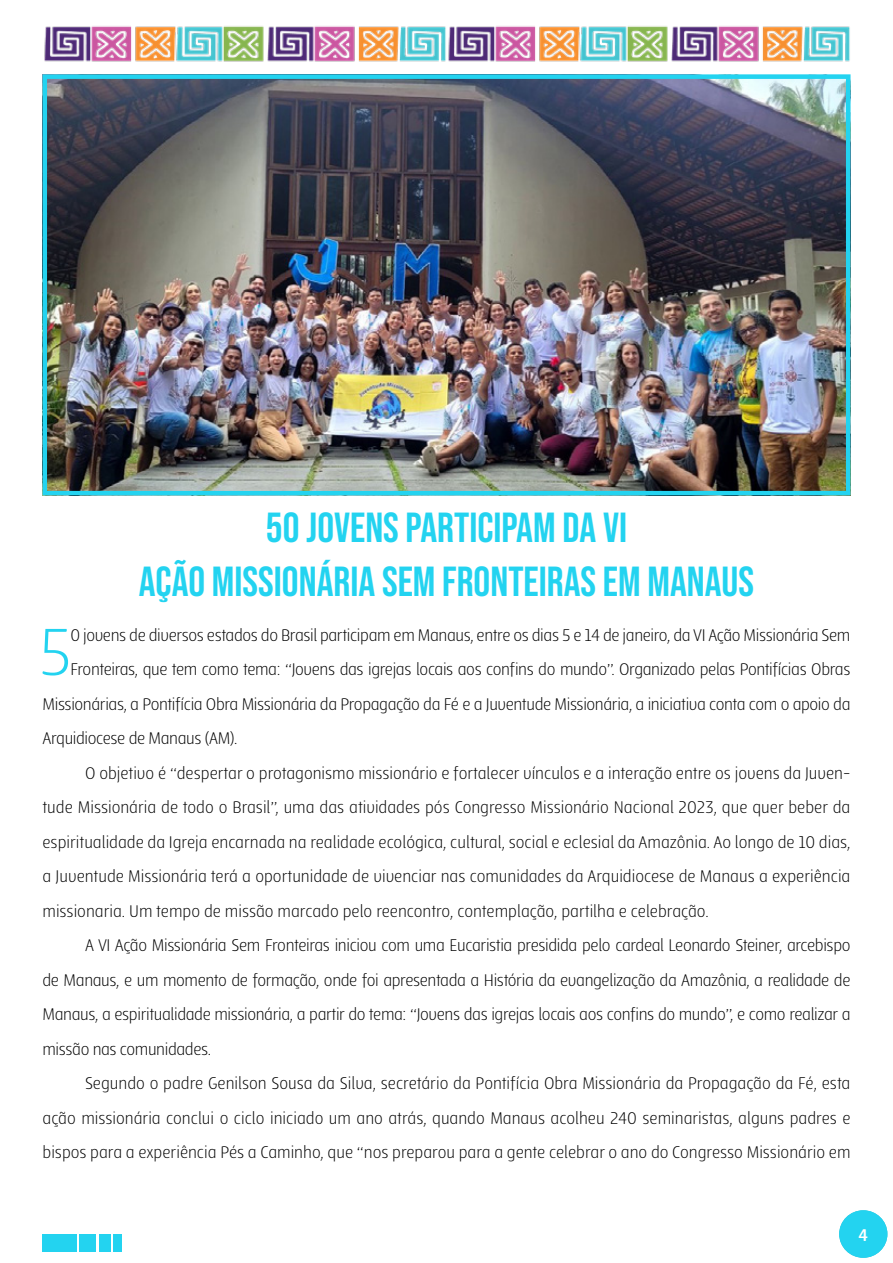
<style>
.page{position:relative;width:893px;height:1263px;background:#fff}
.page>*{position:absolute;margin:0;border:0;box-sizing:border-box;transform-origin:0 0}
.t1{font:300 70.95px "Lolita";color:#23d3f0}
.t2{font:42px/54px "Bebas Neue";color:#23d3f0;text-align:center}
.t3{font:300 18px "Lolita";letter-spacing:-.01em;color:#000}
.t4{font:700 18px "Lolita";color:#fff}
</style>
<div class="page">
<img style="left:42px;top:26px;width:344px;height:60px">
<img style="left:386px;top:26px;width:465px;height:60px">
<img style="left:48px;top:79px;width:797px;height:411px">
<div style="left:43px;top:74px;width:807px;height:421px;border:4px solid #23d3f0"></div>
<div style="left:43px;top:1234px;width:34px;height:18px;background:#23d3f0"></div>
<div style="left:80px;top:1234px;width:16px;height:18px;background:#23d3f0"></div>
<div style="left:99px;top:1234px;width:12px;height:18px;background:#23d3f0"></div>
<div style="left:114px;top:1234px;width:8px;height:18px;background:#23d3f0"></div>
<div style="left:839px;top:1210px;width:48px;height:48px;background:#23d3f0;border-radius:50%"></div>
<h2 class="t2" style="left:139px;top:499px;width:617px">50 JOVENS PARTICIPAM DA VI<br>AÇÃO MISSIONÁRIA SEM FRONTEIRAS EM MANAUS</h2>
<h1 class="t1" style="left:39px;top:612px;width:35px">5</h1>
<p class="t3" style="left:70px;top:625px;width:781px">0 jovens de diversos estados do Brasil participam em Manaus, entre os dias 5 e 14 de janeiro, da VI Ação Missionária Sem</p>
<p class="t3" style="left:70px;top:659px;width:781px">Fronteiras, que tem como tema: “Jovens das igrejas locais aos confins do mundo”. Organizado pelas Pontifícias Obras</p>
<p class="t3" style="left:43px;top:694px;width:809px">Missionárias, a Pontifícia Obra Missionária da Propagação da Fé e a Juventude Missionária, a iniciativa conta com o apoio da</p>
<p class="t3" style="left:43px;top:728px;width:196px">Arquidiocese de Manaus (AM).</p>
<p class="t3" style="left:85px;top:763px;width:767px">O objetivo é “despertar o protagonismo missionário e fortalecer vínculos e a interação entre os jovens da Juven-</p>
<p class="t3" style="left:43px;top:797px;width:809px">tude Missionária de todo o Brasil”, uma das atividades pós Congresso Missionário Nacional 2023, que quer beber da</p>
<p class="t3" style="left:43px;top:832px;width:809px">espiritualidade da Igreja encarnada na realidade ecológica, cultural, social e eclesial da Amazônia. Ao longo de 10 dias,</p>
<p class="t3" style="left:43px;top:866px;width:809px">a Juventude Missionária terá a oportunidade de vivenciar nas comunidades da Arquidiocese de Manaus a experiência</p>
<p class="t3" style="left:43px;top:901px;width:668px">missionaria. Um tempo de missão marcado pelo reencontro, contemplação, partilha e celebração.</p>
<p class="t3" style="left:85px;top:935px;width:767px">A VI Ação Missionária Sem Fronteiras iniciou com uma Eucaristia presidida pelo cardeal Leonardo Steiner, arcebispo</p>
<p class="t3" style="left:43px;top:970px;width:809px">de Manaus, e um momento de formação, onde foi apresentada a História da evangelização da Amazônia, a realidade de</p>
<p class="t3" style="left:43px;top:1004px;width:809px">Manaus, a espiritualidade missionária, a partir do tema: “Jovens das igrejas locais aos confins do mundo”, e como realizar a</p>
<p class="t3" style="left:43px;top:1039px;width:170px">missão nas comunidades.</p>
<p class="t3" style="left:85px;top:1073px;width:767px">Segundo o padre Genilson Sousa da Silva, secretário da Pontifícia Obra Missionária da Propagação da Fé, esta</p>
<p class="t3" style="left:43px;top:1108px;width:809px">ação missionária conclui o ciclo iniciado um ano atrás, quando Manaus acolheu 240 seminaristas, alguns padres e</p>
<p class="t3" style="left:43px;top:1142px;width:809px">bispos para a experiência Pés a Caminho, que “nos preparou para a gente celebrar o ano do Congresso Missionário em</p>
<p class="t4" style="left:858px;top:1225px;width:11px">4</p>
</div>
